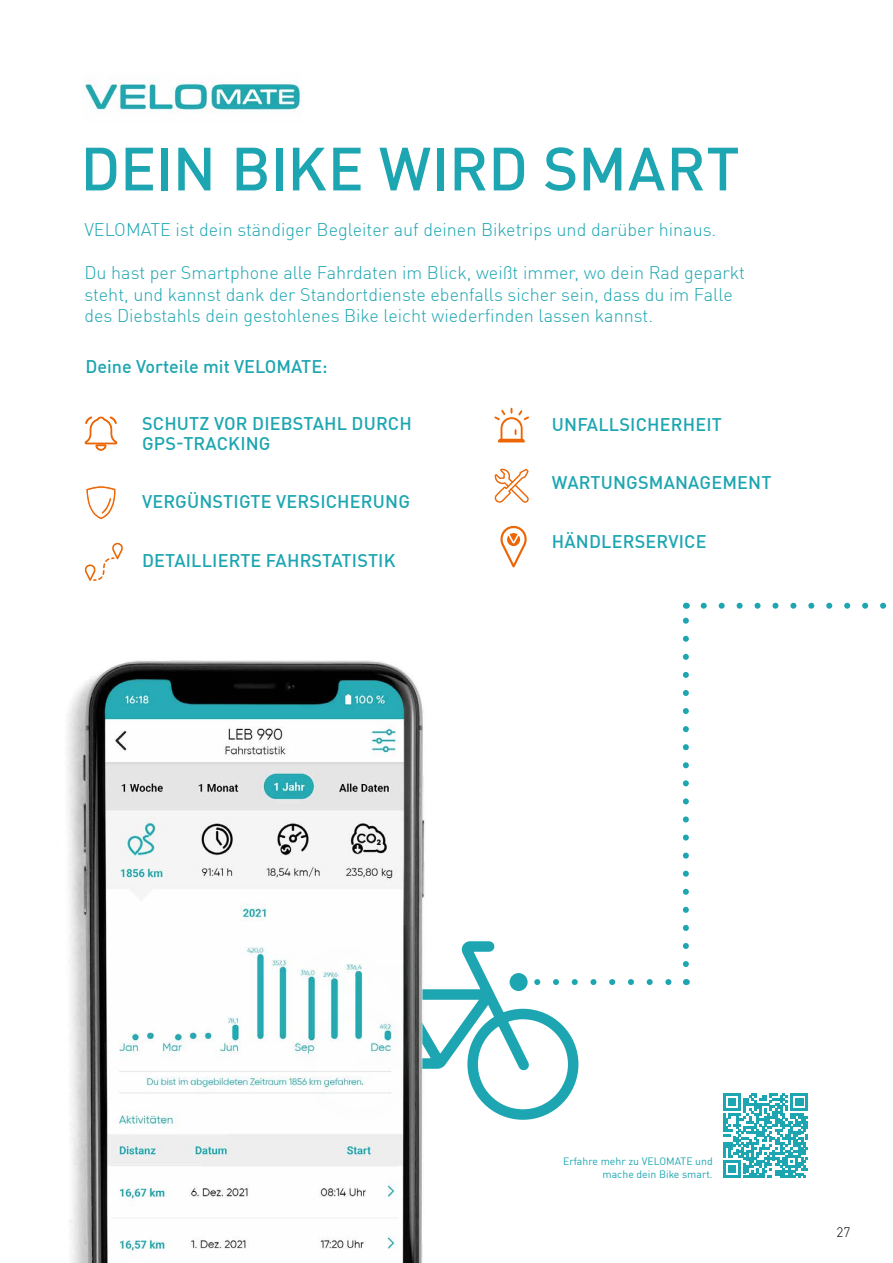
<style>
.page{position:relative;width:893px;height:1263px;background:#fff}
.page>*{position:absolute;margin:0;border:0;box-sizing:border-box;transform-origin:0 0}
.t1{font:500 60px "FFDIN Profor IIC";letter-spacing:-.005em;color:#1da6b1}
.t2{font:300 18px/21.6px "FFDIN Profor IIC";color:#1da6b1}
.t3{font:500 18px/19.5px "FFDIN Profor IIC";letter-spacing:.01em;color:#1da6b1}
.t4{font:300 13.5px "FFDIN Profor IIC";color:#000}
.t5{font:10.5px/12.6px "FFDIN Profor IIC";color:#1da6b1;text-align:right}
</style>
<div class="page">
<svg style="left:85px;top:543px;width:38px;height:38px"></svg>
<svg style="left:500px;top:525px;width:27px;height:43px"></svg>
<svg style="left:494px;top:407px;width:36px;height:36px"></svg>
<svg style="left:85px;top:485px;width:31px;height:35px"></svg>
<svg style="left:84px;top:416px;width:33px;height:35px"></svg>
<svg style="left:494px;top:469px;width:35px;height:34px"></svg>
<img style="left:85px;top:78px;width:216px;height:35px">
<svg style="left:723px;top:1093px;width:85px;height:85px"></svg>
<svg style="left:466px;top:941px;width:113px;height:179px"></svg>
<img style="left:67px;top:660px;width:399px;height:603px">
<svg style="left:537px;top:979px;width:135px;height:6px"></svg>
<svg style="left:683px;top:617px;width:6px;height:347px"></svg>
<svg style="left:704px;top:603px;width:183px;height:6px"></svg>
<div style="left:510px;top:973px;width:18px;height:18px;background:#1da6b1;border-radius:50%"></div>
<h1 class="t1" style="left:80px;top:122px;width:661px">DEIN BIKE WIRD SMART</h1>
<p class="t2" style="left:84px;top:217px;width:633px">VELOMATE ist dein ständiger Begleiter auf deinen Biketrips und darüber hinaus.</p>
<p class="t2" style="left:84px;top:261px;width:662px">Du hast per Smartphone alle Fahrdaten im Blick, weißt immer, wo dein Rad geparkt steht, und kannst dank der Standortdienste ebenfalls sicher sein, dass du im Falle des Diebstahls dein gestohlenes Bike leicht wiederfinden lassen kannst.</p>
<p class="t3" style="left:85px;top:356px;width:244px">Deine Vorteile mit VELOMATE:</p>
<p class="t3" style="left:142px;top:413px;width:271px">SCHUTZ VOR DIEBSTAHL DURCH<br>GPS-TRACKING</p>
<p class="t3" style="left:142px;top:491px;width:270px">VERGÜNSTIGTE VERSICHERUNG</p>
<p class="t3" style="left:142px;top:549px;width:255px">DETAILLIERTE FAHRSTATISTIK</p>
<p class="t3" style="left:552px;top:413px;width:172px">UNFALLSICHERHEIT</p>
<p class="t3" style="left:552px;top:472px;width:221px">WARTUNGSMANAGEMENT</p>
<p class="t3" style="left:552px;top:530px;width:156px">HÄNDLERSERVICE</p>
<p class="t5" style="left:563px;top:1154px;width:151px">Erfahre mehr zu VELOMATE und mache dein Bike smart.</p>
<p class="t4" style="left:836px;top:1222px;width:15px">27</p>
</div>
